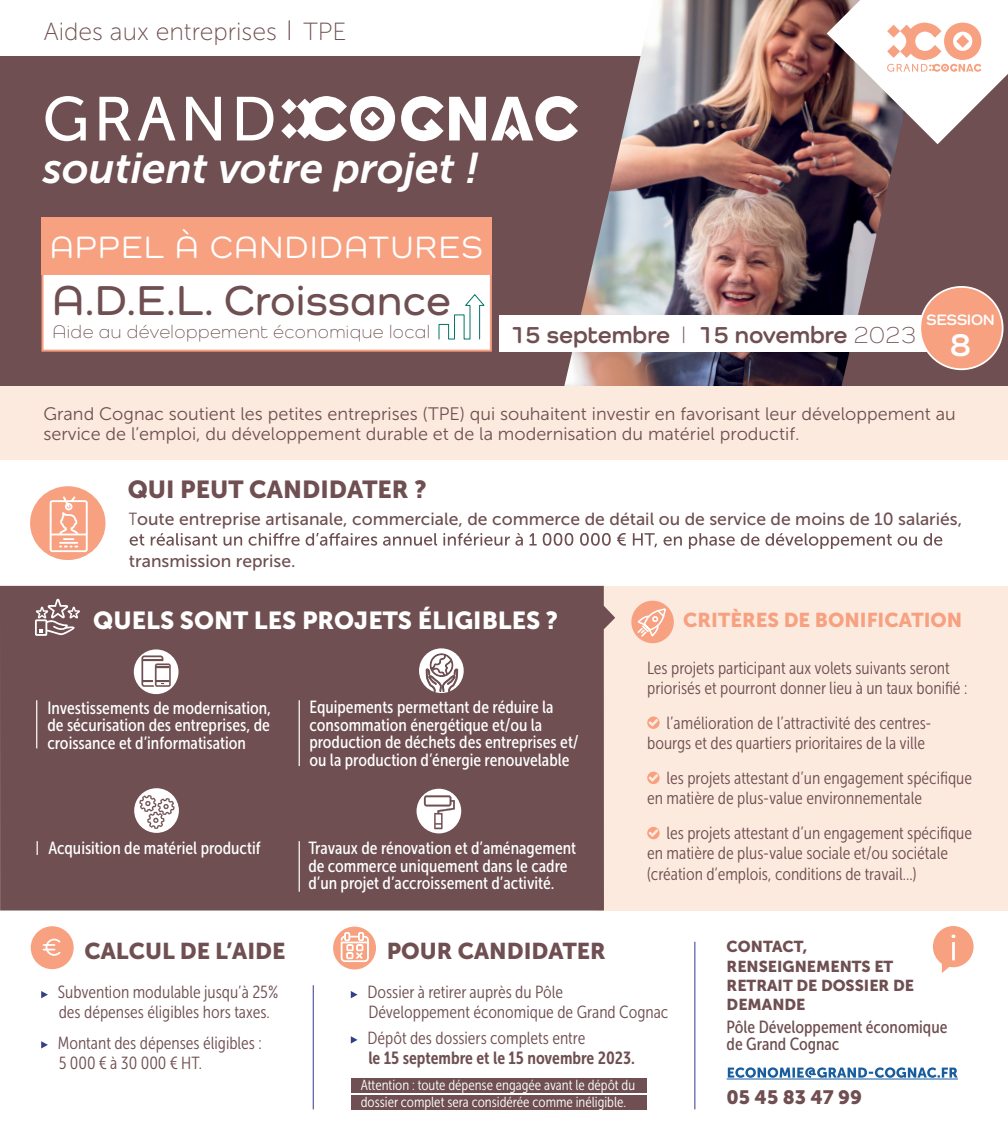
<style>
.page{position:relative;width:1008px;height:1132px;background:#fff}
.page>*{position:absolute;margin:0;border:0;box-sizing:border-box;transform-origin:0 0}
.t1{font:600 43.05px "Como";letter-spacing:.015em;color:#6f4f51}
.t2{font:italic 42.7px "Museo Sans 700";color:#fff}
.t3{font:700 33.25px "Como";color:#fff}
.t4{font:500 31.85px "Como";letter-spacing:.07em;color:#fff}
.t5{font:24.68px "Museo Sans 100";color:#6f4f51}
.t6{font:24.5px "Museo Sans 900";color:#fff}
.t7{font:700 24.5px "Como";color:#6f4f51}
.t8{font:24.5px "Museo Sans 900";color:#6f4f51}
.t9{font:22.75px "Museo Sans 900";color:#6f4f51}
.t10{font:19.95px "Museo Sans 900";color:#f7a181}
.t11{font:19.25px "Museo Sans 900";color:#6f4f51}
.t12{font:300 18.72px "Como";letter-spacing:.025em;color:#6f4f51}
.t13{font:18.03px/20.1px "Museo Sans 300";color:#6f4f51}
.t14{font:17.5px/20.1px "Museo Sans Cond 300";color:#6f4f51}
.t15{font:17.5px/17.5px "Museo Sans Cond 500";color:#fff}
.t16{font:17.5px "Museo Sans 500";color:#6f4f51}
.t17{font:17.5px/17.5px "Museo Sans Cond 500";color:#6f4f51}
.t18{font:17.5px "Museo Sans Cond 700";color:#6f4f51}
.t19{font:15.75px/19.2px "Museo Sans 900";color:#6f4f51}
.t20{font:700 15.58px "Como";color:#fff}
.t21{font:14.53px/16.6px "Museo Sans Cond 300";color:#fff}
.s1{font-size:28px}
.s2{font-weight:300}
.s3{font-family:"Museo Sans Cond 300"}
</style>
<div class="page">
<div style="left:350px;top:1077px;width:296px;height:15px;background:#6f4f51"></div>
<div style="left:350px;top:1094px;width:296px;height:14px;background:#6f4f51"></div>
<div style="left:0;top:56px;width:1007px;height:330px;background:#6f4f51"></div>
<img style="left:562px;top:0;width:356px;height:386px">
<div style="left:595px;top:585px;width:412px;height:325px;background:#fdeade"></div>
<svg style="left:130px;top:533px;width:811px;height:16px"></svg>
<div style="left:30px;top:486px;width:75px;height:74px;background:#f7a181;border-radius:50%"></div>
<svg style="left:50px;top:496px;width:38px;height:56px"></svg>
<div style="left:0;top:585px;width:615px;height:325px;background:#6f4f51"></div>
<div style="left:419px;top:648px;width:44px;height:44px;background:#fff;border-radius:50%"></div>
<svg style="left:425px;top:643px;width:33px;height:49px"></svg>
<svg style="left:41px;top:991px;width:7px;height:6px"></svg>
<svg style="left:41px;top:1041px;width:7px;height:7px"></svg>
<hr style="left:726px;top:1078px;width:231px;height:1px;background:#175d9e">
<svg style="left:727px;top:1067px;width:230px;height:10px"></svg>
<svg style="left:932px;top:926px;width:42px;height:47px"></svg>
<svg style="left:350px;top:991px;width:7px;height:6px"></svg>
<svg style="left:350px;top:1036px;width:7px;height:7px"></svg>
<div style="left:134px;top:649px;width:44px;height:45px;background:#fff;border-radius:50%"></div>
<svg style="left:141px;top:655px;width:30px;height:31px"></svg>
<div style="left:134px;top:788px;width:45px;height:44px;background:#fff;border-radius:50%"></div>
<svg style="left:139px;top:794px;width:35px;height:34px"></svg>
<svg style="left:416px;top:788px;width:45px;height:45px"></svg>
<svg style="left:423px;top:795px;width:31px;height:33px"></svg>
<svg style="left:647px;top:716px;width:12px;height:12px"></svg>
<svg style="left:647px;top:771px;width:12px;height:12px"></svg>
<svg style="left:647px;top:827px;width:12px;height:12px"></svg>
<svg style="left:332px;top:925px;width:45px;height:45px"></svg>
<div style="left:331px;top:924px;width:46px;height:46px;border:2px solid #fff;border-radius:50%"></div>
<svg style="left:340px;top:931px;width:29px;height:31px"></svg>
<hr style="left:313px;top:984px;width:1px;height:124px;background:#353891">
<hr style="left:694px;top:941px;width:1px;height:167px;background:#353891">
<hr style="left:298px;top:700px;width:2px;height:65px;background:#fff">
<hr style="left:36px;top:700px;width:1px;height:48px;background:#fff">
<hr style="left:298px;top:840px;width:2px;height:51px;background:#fff">
<svg style="left:37px;top:840px;width:1px;height:14px"></svg>
<svg style="left:35px;top:598px;width:45px;height:37px"></svg>
<div style="left:631px;top:600px;width:42px;height:43px;background:#f7a181;border-radius:50%"></div>
<svg style="left:635px;top:608px;width:31px;height:30px"></svg>
<div style="left:499px;top:315px;width:427px;height:36px;background:#fff"></div>
<div style="left:919px;top:287px;width:83px;height:82px;background:#f7a181;border-radius:50%"></div>
<div style="left:918px;top:286px;width:85px;height:84px;border:2px solid #fff;border-radius:50%"></div>
<div style="left:41px;top:269px;width:450px;height:82px;background:#fff;border:2px solid #f7a181"></div>
<div style="left:41px;top:217px;width:450px;height:58px;background:#f7a181"></div>
<svg style="left:438px;top:294px;width:47px;height:46px"></svg>
<svg style="left:45px;top:96px;width:41px;height:45px"></svg>
<svg style="left:99px;top:97px;width:32px;height:43px"></svg>
<svg style="left:186px;top:97px;width:35px;height:43px"></svg>
<svg style="left:237px;top:97px;width:36px;height:43px"></svg>
<svg style="left:138px;top:97px;width:37px;height:43px"></svg>
<svg style="left:449px;top:97px;width:36px;height:43px"></svg>
<svg style="left:491px;top:96px;width:86px;height:45px"></svg>
<svg style="left:281px;top:96px;width:114px;height:45px"></svg>
<svg style="left:401px;top:96px;width:42px;height:45px"></svg>
<div style="left:0;top:386px;width:1007px;height:74px;background:#fdeade"></div>
<svg style="left:826px;top:0;width:181px;height:144px"></svg>
<div style="left:30px;top:925px;width:44px;height:44px;background:#f7a181;border-radius:50%"></div>
<div style="left:29px;top:924px;width:46px;height:46px;border:2px solid #fff;border-radius:50%"></div>
<svg style="left:42px;top:938px;width:19px;height:18px"></svg>
<h3 class="t5" style="left:44px;top:18px;width:304px">Aides aux entreprises <span class="s1">I</span> TPE</h3>
<h2 class="t2" style="left:43px;top:144px;width:438px">soutient votre projet !</h2>
<h3 class="t4" style="left:50px;top:228px;width:434px">APPEL À CANDIDATURES</h3>
<h1 class="t1" style="left:53px;top:274px;width:399px">A.D.E.L. Croissance</h1>
<p class="t12" style="left:53px;top:320px;width:379px">Aide au développement économique local</p>
<h3 class="t7" style="left:509px;top:319px;width:408px">15 septembre <span class="s2">I</span> 15 novembre <span class="s2">2023</span></h3>
<p class="t20" style="left:926px;top:309px;width:69px">SESSION</p>
<h3 class="t3" style="left:949px;top:324px;width:23px">8</h3>
<p class="t13" style="left:43px;top:403px;width:913px">Grand Cognac soutient les petites entreprises (TPE) qui souhaitent investir en favorisant leur développement au service de l’emploi, du développement durable et de la modernisation du matériel productif.</p>
<h3 class="t8" style="left:128px;top:475px;width:300px">QUI PEUT CANDIDATER ?</h3>
<p class="t16" style="left:129px;top:508px;width:834px"><span class="s3">T</span>oute entreprise artisanale, commerciale, de commerce de détail ou de service de moins de 10 salariés,</p>
<p class="t16" style="left:129px;top:550px;width:168px">transmission reprise.</p>
<h3 class="t6" style="left:93px;top:606px;width:466px">QUELS SONT LES PROJETS ÉLIGIBLES ?</h3>
<p class="t15" style="left:47px;top:699px;width:225px;text-align:justify">Investissements de modernisation, de sécurisation des entreprises, de croissance et d’informatisation</p>
<p class="t15" style="left:48px;top:839px;width:213px">Acquisition de matériel productif</p>
<p class="t15" style="left:309px;top:698px;width:271px">Equipements permettant de réduire la consommation énergétique et/ou la production de déchets des entreprises et/ ou la production d’énergie renouvelable</p>
<p class="t15" style="left:308px;top:839px;width:269px">Travaux de rénovation et d’aménagement de commerce uniquement dans le cadre d’un projet d’accroissement d’activité.</p>
<p class="t10" style="left:683px;top:608px;width:280px">CRITÈRES DE BONIFICATION</p>
<p class="t14" style="left:647px;top:657px;width:321px">Les projets participant aux volets suivants seront priorisés et pourront donner lieu à un taux bonifié :</p>
<p class="t14" style="left:647px;top:712px;width:286px;text-indent:19px">l’amélioration de l’attractivité des centres&shy;bourgs et des quartiers prioritaires de la ville</p>
<p class="t14" style="left:647px;top:768px;width:326px;text-indent:19px">les projets attestant d’un engagement spécifique en matière de plus-value environnementale</p>
<p class="t14" style="left:647px;top:823px;width:326px;text-indent:19px">les projets attestant d’un engagement spécifique en matière de plus-value sociale et/ou sociétale (création d’emplois, conditions de travail...)</p>
<h3 class="t9" style="left:84px;top:937px;width:202px">CALCUL DE L’AIDE</h3>
<p class="t14" style="left:58px;top:982px;width:222px">Subvention modulable jusqu’à 25% des dépenses éligibles hors taxes.</p>
<p class="t14" style="left:58px;top:1032px;width:205px">Montant des dépenses éligibles :<br>5 000 € à 30 000 € HT.</p>
<h3 class="t9" style="left:386px;top:937px;width:220px">POUR CANDIDATER</h3>
<p class="t14" style="left:367px;top:982px;width:302px">Dossier à retirer auprès du Pôle<br>Développement économique de Grand Cognac</p>
<p class="t14" style="left:367px;top:1027px;width:219px">Dépôt des dossiers complets entre</p>
<p class="t18" style="left:368px;top:1047px;width:268px">le 15 septembre et le 15 novembre 2023.</p>
<p class="t21" style="left:360px;top:1076px;width:276px">Attention : toute dépense engagée avant le dépôt du dossier complet sera considérée comme inéligible.</p>
<p class="t19" style="left:726px;top:936px;width:189px">CONTACT,<br>RENSEIGNEMENTS ET<br>RETRAIT DE DOSSIER DE<br>DEMANDE</p>
<p class="t17" style="left:726px;top:1017px;width:222px">Pôle Développement économique de Grand Cognac</p>
<p class="t11" style="left:726px;top:1085px;width:137px">05 45 83 47 99</p>
</div>
